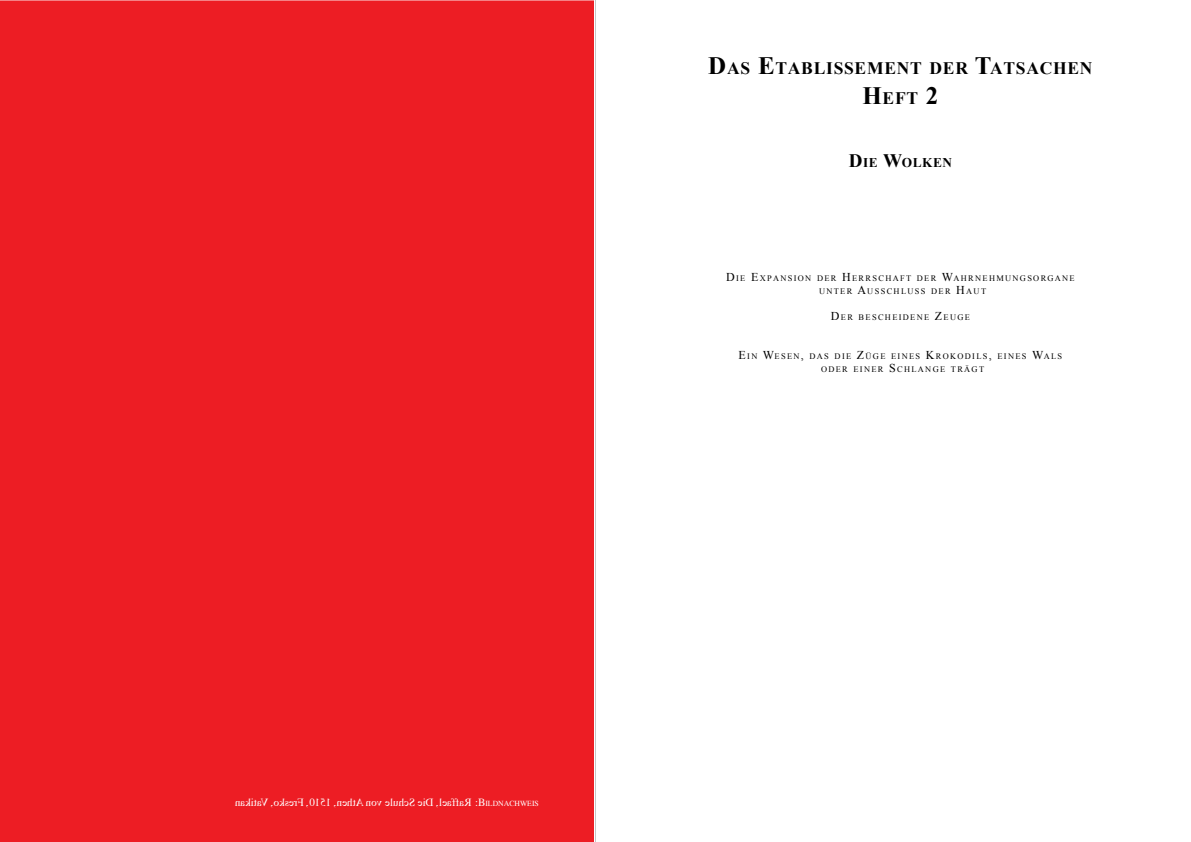
<style>
.page{position:relative;width:1191px;height:842px;background:#fff}
.page>*{position:absolute;margin:0;border:0;box-sizing:border-box;transform-origin:0 0}
.t1{font:700 17.5px/30px "Times New Roman";letter-spacing:.045em;color:#000;text-align:center}
.t2{font:700 13.3px "Times New Roman";letter-spacing:.045em;color:#000}
.t3{font:8.4px/13px "Times New Roman";letter-spacing:.155em;color:#000;text-align:center}
.t4{font:7.7px "Times";color:#fff}
.s1{font-size:25px}
.s2{font-size:19px}
.s3{font-size:12px}
.s4{font-size:11px}
</style>
<div class="page">
<hr style="left:595px;top:0;width:1px;height:842px;background:#c1c3c5">
<div style="left:0;top:0;width:594px;height:842px;background:#ed1d24"></div>
<div style="left:235px;top:798px;width:236px;height:9px;background:#ed1d24"></div>
<h1 class="t1" style="left:708px;top:53px;width:386px"><span class="s1">D</span>AS <span class="s1">E</span>TABLISSEMENT DER <span class="s1">T</span>ATSACHEN<br><span class="s1">H</span>EFT <span class="s1">2</span></h1>
<h2 class="t2" style="left:848px;top:153px;width:105px"><span class="s2">D</span>IE <span class="s2">W</span>OLKEN</h2>
<p class="t3" style="left:726px;top:271px;width:350px"><span class="s3">D</span>IE <span class="s3">E</span>XPANSION DER <span class="s3">H</span>ERRSCHAFT DER <span class="s3">W</span>AHRNEHMUNGSORGANE<br>UNTER <span class="s3">A</span>USSCHLUSS DER <span class="s3">H</span>AUT</p>
<p class="t3" style="left:831px;top:310px;width:140px"><span class="s3">D</span>ER BESCHEIDENE <span class="s3">Z</span>EUGE</p>
<p class="t3" style="left:738px;top:349px;width:325px"><span class="s3">E</span>IN <span class="s3">W</span>ESEN<span class="s3">,</span> DAS DIE <span class="s3">Z</span>ÜGE EINES <span class="s3">K</span>ROKODILS<span class="s3">,</span> EINES <span class="s3">W</span>ALS<br>ODER EINER <span class="s3">S</span> CHLANGE TRÄGT</p>
<p class="t4" style="left:475px;top:796px;width:65px"><span class="s4">:B</span>ILDNACHWEIS</p>
</div>
